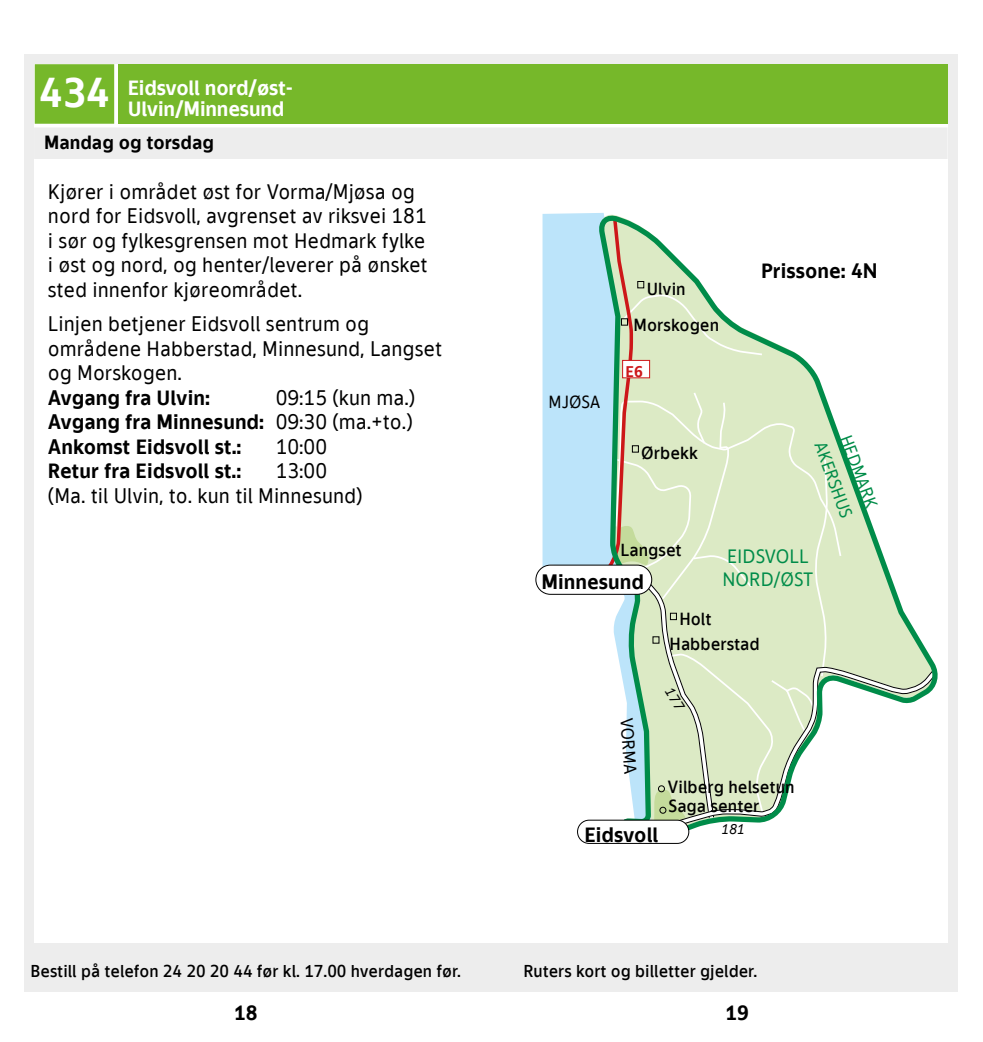
<style>
.page{position:relative;width:983px;height:1042px;background:#fff}
.page>*{position:absolute;margin:0;border:0;box-sizing:border-box;transform-origin:0 0}
.t1{font:700 42px "TID";color:#fff}
.t2{font:21px/24.5px "TID";color:#000}
.t3{font:700 21px/24.5px "TID";color:#000}
.t4{font:700 21px/21px "TID";letter-spacing:-.01em;color:#fff}
.t5{font:19.25px/23.1px "TID";color:#008c49}
.t6{font:700 19.25px "TID";color:#000}
.t7{font:500 17.5px "TID";color:#000}
.t8{font:17.5px "TID";color:#008c49}
.t9{font:17.5px "TID";color:#000}
.t10{font:500 17.15px "TID";color:#000}
.t11{font:700 15.75px "TID";color:#cd1719}
.t12{font:italic 14px "TID";color:#000}
.s1{font-weight:400}
</style>
<div class="page">
<div style="left:25px;top:55px;width:507px;height:937px;background:#ededed"></div>
<div style="left:34px;top:64px;width:498px;height:878px;background:#fff"></div>
<div style="left:516px;top:55px;width:441px;height:937px;background:#ededed"></div>
<div style="left:505px;top:64px;width:442px;height:878px;background:#fff"></div>
<svg style="left:842px;top:442px;width:96px;height:262px"></svg>
<div style="left:35px;top:64px;width:79px;height:60px;background:#76b82a"></div>
<div style="left:34px;top:127px;width:913px;height:32px;background:#ededed"></div>
<div style="left:118px;top:64px;width:407px;height:60px;background:#76b82a"></div>
<div style="left:525px;top:64px;width:422px;height:60px;background:#76b82a"></div>
<svg style="left:536px;top:213px;width:306px;height:631px"></svg>
<h1 class="t1" style="left:39px;top:66px;width:72px">434</h1>
<p class="t6" style="left:44px;top:130px;width:171px">Mandag og torsdag</p>
<p class="t2" style="left:48px;top:178px;width:381px">Kjører i området øst for Vorma/Mjøsa og nord for Eidsvoll, avgrenset av riksvei 181 i sør og fylkesgrensen mot Hedmark fylke i øst og nord, og henter/leverer på ønsket sted innenfor kjøreområdet.</p>
<p class="t2" style="left:48px;top:311px;width:395px">Linjen betjener Eidsvoll sentrum og områdene Habberstad, Minnesund, Langset og Morskogen.</p>
<p class="t3" style="left:48px;top:384px;width:163px">Avgang fra Ulvin:</p>
<p class="t4" style="left:128px;top:76px;width:167px">Eidsvoll nord/øst-<br>Ulvin/Minnesund</p>
<p class="t3" style="left:48px;top:384px;width:369px;text-indent:227px"><span class="s1">09:15 (kun ma.)<br></span>Avgang fra Minnesund: <span class="s1">09:30 (ma.+to.)<br></span>Ankomst Eidsvoll st.:</p>
<p class="t2" style="left:275px;top:433px;width:53px">10:00</p>
<p class="t3" style="left:48px;top:458px;width:195px">Retur fra Eidsvoll st.:</p>
<p class="t2" style="left:48px;top:458px;width:316px;text-indent:227px">13:00 (Ma. til Ulvin, to. kun til Minnesund)</p>
<p class="t9" style="left:548px;top:391px;width:54px">MJØSA</p>
<p class="t7" style="left:646px;top:277px;width:40px">Ulvin</p>
<p class="t7" style="left:633px;top:313px;width:87px">Morskogen</p>
<p class="t11" style="left:625px;top:362px;width:19px">E6</p>
<p class="t7" style="left:641px;top:442px;width:58px">Ørbekk</p>
<p class="t3" style="left:760px;top:257px;width:118px">Prissone: 4N</p>
<p class="t8" style="left:855px;top:432px;width:78px;rotate:69deg">HEDMARK</p>
<p class="t8" style="left:830px;top:438px;width:82px;rotate:70deg">AKERSHUS</p>
<p class="t7" style="left:620px;top:539px;width:63px">Langset</p>
<p class="t5" style="left:722px;top:544px;width:92px">EIDSVOLL<br>NORD/ØST</p>
<p class="t3" style="left:541px;top:568px;width:104px">Minnesund</p>
<p class="t7" style="left:679px;top:608px;width:34px">Holt</p>
<p class="t7" style="left:669px;top:633px;width:91px">Habberstad</p>
<p class="t9" style="left:637px;top:716px;width:59px;rotate:86deg">VORMA</p>
<p class="t3" style="left:584px;top:822px;width:75px">Eidsvoll</p>
<p class="t7" style="left:667px;top:775px;width:129px">Vilberg helsetun</p>
<p class="t7" style="left:668px;top:795px;width:92px">Saga senter</p>
<p class="t12" style="left:721px;top:821px;width:25px">181</p>
<p class="t10" style="left:30px;top:960px;width:432px">Bestill på telefon 24 20 20 44 før kl. 17.00 hverdagen før.</p>
<p class="t10" style="left:523px;top:960px;width:235px">Ruters kort og billetter gjelder.</p>
<p class="t3" style="left:234px;top:1000px;width:25px">18</p>
<p class="t3" style="left:725px;top:1000px;width:25px">19</p>
</div>
